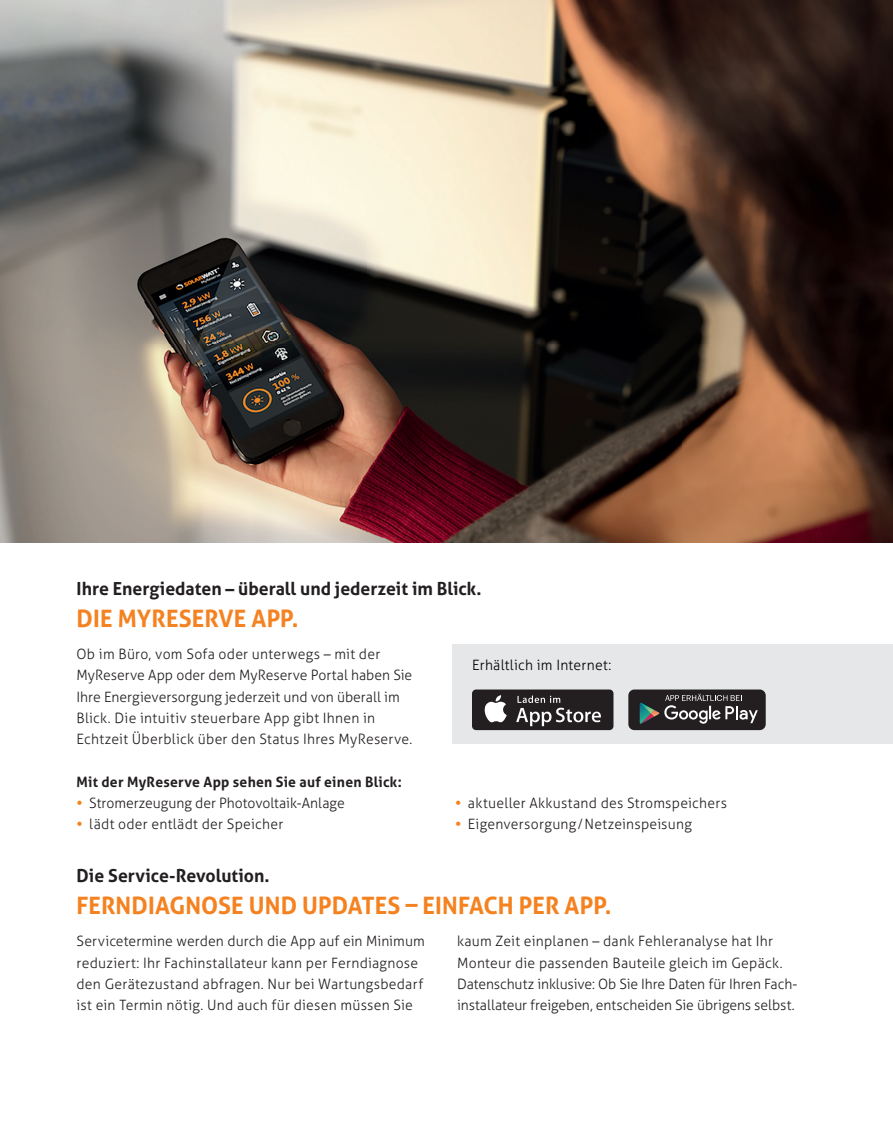
<style>
.page{position:relative;width:893px;height:1127px;background:#fff}
.page>*{position:absolute;margin:0;border:0;box-sizing:border-box;transform-origin:0 0}
.t1{font:700 24px "Aller";letter-spacing:.005em;color:#f58220}
.t2{font:700 18px "Aller";color:#231f20}
.t3{font:300 14.25px/21.3px "Aller";letter-spacing:.015em;color:#231f20}
.t4{font:700 14.25px "Aller";letter-spacing:.02em;color:#231f20}
.t5{font:300 14.25px "Aller";letter-spacing:.02em;color:#000}
.s1{font-weight:700;color:#f58220}
</style>
<div class="page">
<div style="left:453px;top:644px;width:440px;height:100px;background:#e6e7e9"></div>
<img style="left:0;top:0;width:893px;height:542px">
<div style="left:628px;top:689px;width:138px;height:41px;background:#231f20;border-radius:6px"></div>
<svg style="left:640px;top:694px;width:118px;height:30px"></svg>
<div style="left:472px;top:689px;width:141px;height:41px;background:#231f20;border-radius:4px"></div>
<svg style="left:484px;top:695px;width:23px;height:27px"></svg>
<svg style="left:516px;top:695px;width:85px;height:31px"></svg>
<p class="t2" style="left:77px;top:578px;width:407px">Ihre Energiedaten – überall und jederzeit im Blick.</p>
<h1 class="t1" style="left:77px;top:604px;width:223px">DIE MYRESERVE APP.</h1>
<p class="t3" style="left:77px;top:643px;width:337px">Ob im Büro, vom Sofa oder unterwegs – mit der MyReserve App oder dem MyReserve Portal haben Sie Ihre Energieversorgung jederzeit und von überall im Blick. Die intuitiv steuerbare App gibt Ihnen in Echtzeit Überblick über den Status Ihres MyReserve.</p>
<p class="t5" style="left:472px;top:656px;width:141px">Erhältlich im Internet:</p>
<p class="t4" style="left:77px;top:773px;width:327px">Mit der MyReserve App sehen Sie auf einen Blick:</p>
<p class="t3" style="left:77px;top:792px;width:270px"><span class="s1">•</span> Stromerzeugung der Photovoltaik-Anlage</p>
<p class="t3" style="left:77px;top:813px;width:208px"><span class="s1">•</span> lädt oder entlädt der Speicher</p>
<p class="t3" style="left:455px;top:792px;width:273px"><span class="s1">•</span> aktueller Akkustand des Stromspeichers</p>
<p class="t3" style="left:455px;top:813px;width:238px"><span class="s1">•</span> Eigenversorgung/ Netzeinspeisung</p>
<p class="t2" style="left:77px;top:865px;width:195px">Die Service-Revolution.</p>
<h1 class="t1" style="left:77px;top:891px;width:536px">FERNDIAGNOSE UND UPDATES – EINFACH PER APP.</h1>
<p class="t3" style="left:77px;top:930px;width:350px">Servicetermine werden durch die App auf ein Minimum reduziert: Ihr Fachinstallateur kann per Ferndiagnose den Gerätezustand abfragen. Nur bei Wartungsbedarf ist ein Termin nötig. Und auch für diesen müssen Sie</p>
<p class="t3" style="left:457px;top:930px;width:342px">kaum Zeit einplanen – dank Fehleranalyse hat Ihr Monteur die passenden Bauteile gleich im Gepäck.<br>Datenschutz inklusive: Ob Sie Ihre Daten für Ihren Fach&shy;installateur freigeben, entscheiden Sie übrigens selbst.</p>
</div>
